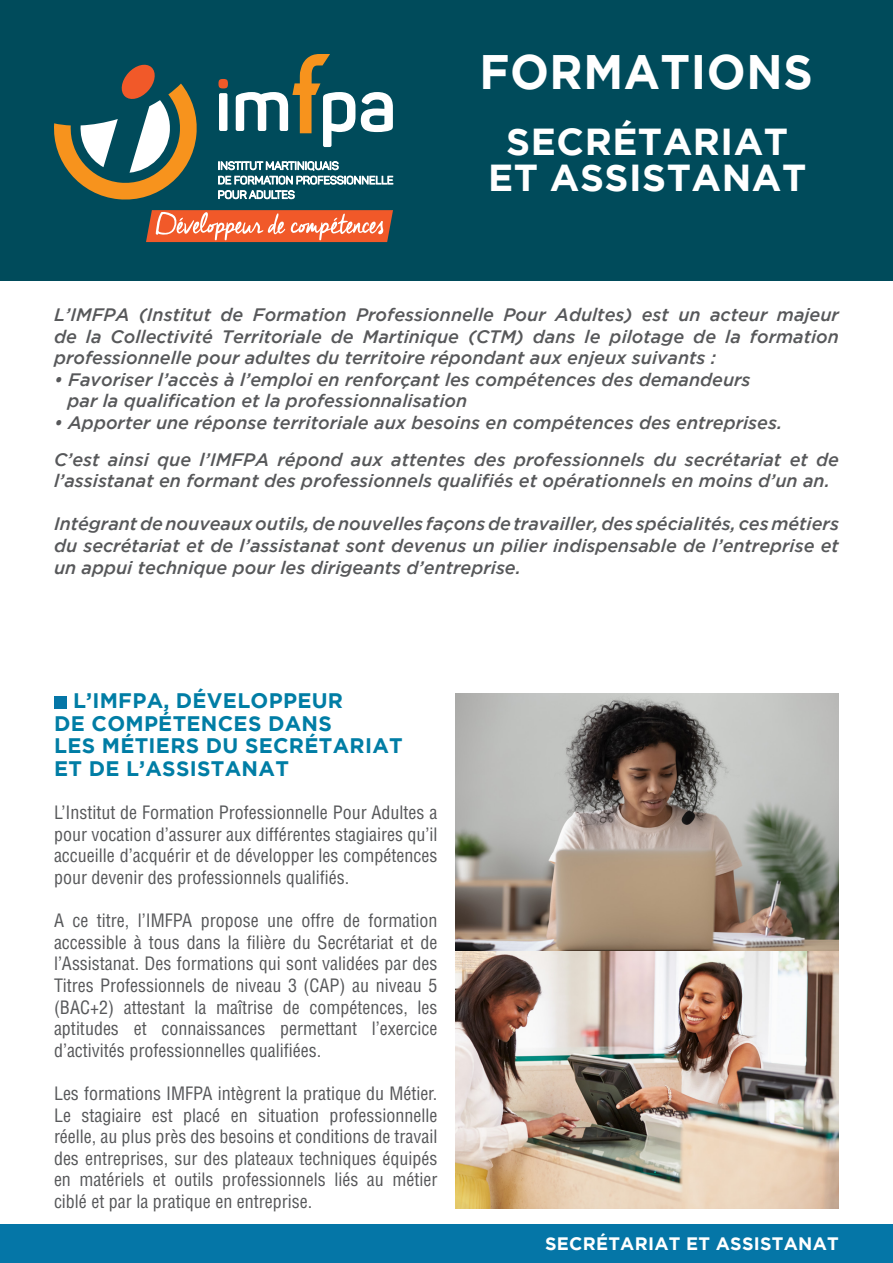
<style>
.page{position:relative;width:893px;height:1263px;background:#fff}
.page>*{position:absolute;margin:0;border:0;box-sizing:border-box;transform-origin:0 0}
.t1{font:700 48.3px "Gotham";letter-spacing:.015em;color:#fff;scale:.95 1}
.t2{font:700 37.5px "Gotham";letter-spacing:.015em;color:#fff}
.t3{font:700 21px "Gotham";letter-spacing:.015em;color:#007da5}
.t4{font:condensed 18px/21.6px "Helvetica LT Std";color:#57585a;text-align:justify}
.t5{font:italic 500 18px/21.6px "Gotham";color:#57585a;text-align:justify}
.t6{font:700 18px "Gotham";letter-spacing:.015em;color:#fff}
</style>
<div class="page">
<div style="left:0;top:0;width:893px;height:280px;background:#004b5b"></div>
<div style="left:219px;top:93px;width:8px;height:38px;background:#fff;border-radius:2px"></div>
<svg style="left:361px;top:92px;width:32px;height:40px"></svg>
<svg style="left:236px;top:54px;width:119px;height:93px"></svg>
<div style="left:218px;top:79px;width:10px;height:9px;background:#f15929;border-radius:4px"></div>
<svg style="left:218px;top:161px;width:175px;height:23px"></svg>
<svg style="left:218px;top:190px;width:77px;height:9px"></svg>
<svg style="left:54px;top:64px;width:143px;height:136px"></svg>
<svg style="left:146px;top:210px;width:247px;height:32px;background:#ec744e"></svg>
<div style="left:54px;top:696px;width:13px;height:12px;background:#0576a7"></div>
<div style="left:0;top:1224px;width:893px;height:39px;background:#0576a7"></div>
<img style="left:455px;top:950px;width:384px;height:258px">
<svg style="left:455px;top:693px;width:384px;height:257px;background:#9d968c"></svg>
<p class="t1" style="left:479px;top:44px;width:352px">FORMATIONS</p>
<p class="t2" style="left:506px;top:120px;width:283px">SECRÉTARIAT</p>
<p class="t2" style="left:488px;top:156px;width:320px">ET ASSISTANAT</p>
<p class="t5" style="left:54px;top:304px;width:786px">L’IMFPA (Institut de Formation Professionnelle Pour Adultes) est un acteur majeur de la Collectivité Territoriale de Martinique (CTM) dans le pilotage de la formation professionnelle pour adultes du territoire répondant aux enjeux suivants :</p>
<p class="t5" style="left:54px;top:368px;width:698px">• Favoriser l’accès à l’emploi en renforçant les compétences des demandeurs</p>
<p class="t5" style="left:68px;top:390px;width:401px">par la qualification et la professionnalisation</p>
<p class="t5" style="left:54px;top:412px;width:730px">• Apporter une réponse territoriale aux besoins en compétences des entreprises.</p>
<p class="t5" style="left:54px;top:448px;width:786px">C’est ainsi que l’IMFPA répond aux attentes des professionnels du secrétariat et de l’assistanat en formant des professionnels qualifiés et opérationnels en moins d’un an.</p>
<p class="t5" style="left:54px;top:513px;width:786px">Intégrant de nouveaux outils, de nouvelles façons de travailler, des spécialités, ces métiers du secrétariat et de l’assistanat sont devenus un pilier indispensable de l’entreprise et un appui technique pour les dirigeants d’entreprise.</p>
<p class="t3" style="left:73px;top:689px;width:272px">L’IMFPA, DÉVELOPPEUR</p>
<p class="t3" style="left:54px;top:711px;width:279px">DE COMPÉTENCES DANS</p>
<p class="t3" style="left:54px;top:734px;width:350px">LES MÉTIERS DU SECRÉTARIAT</p>
<p class="t3" style="left:54px;top:756px;width:236px">ET DE L’ASSISTANAT</p>
<p class="t4" style="left:54px;top:802px;width:385px">L’Institut de Formation Professionnelle Pour Adultes a pour vocation d’assurer aux différentes stagiaires qu’il accueille d’acquérir et de développer les compétences pour devenir des professionnels qualifiés.</p>
<p class="t4" style="left:54px;top:910px;width:385px">A ce titre, l’IMFPA propose une offre de formation accessible à tous dans la filière du Secrétariat et de l’Assistanat. Des formations qui sont validées par des Titres Professionnels de niveau 3 (CAP) au niveau 5 (BAC+2) attestant la maîtrise de compétences, les aptitudes et connaissances permettant l’exercice d’activités professionnelles qualifiées.</p>
<p class="t4" style="left:54px;top:1082px;width:385px">Les formations IMFPA intègrent la pratique du Métier.<br>Le stagiaire est placé en situation professionnelle réelle, au plus près des besoins et conditions de travail des entreprises, sur des plateaux techniques équipés en matériels et outils professionnels liés au métier ciblé et par la pratique en entreprise.</p>
<p class="t6" style="left:545px;top:1233px;width:295px">SECRÉTARIAT ET ASSISTANAT</p>
</div>
